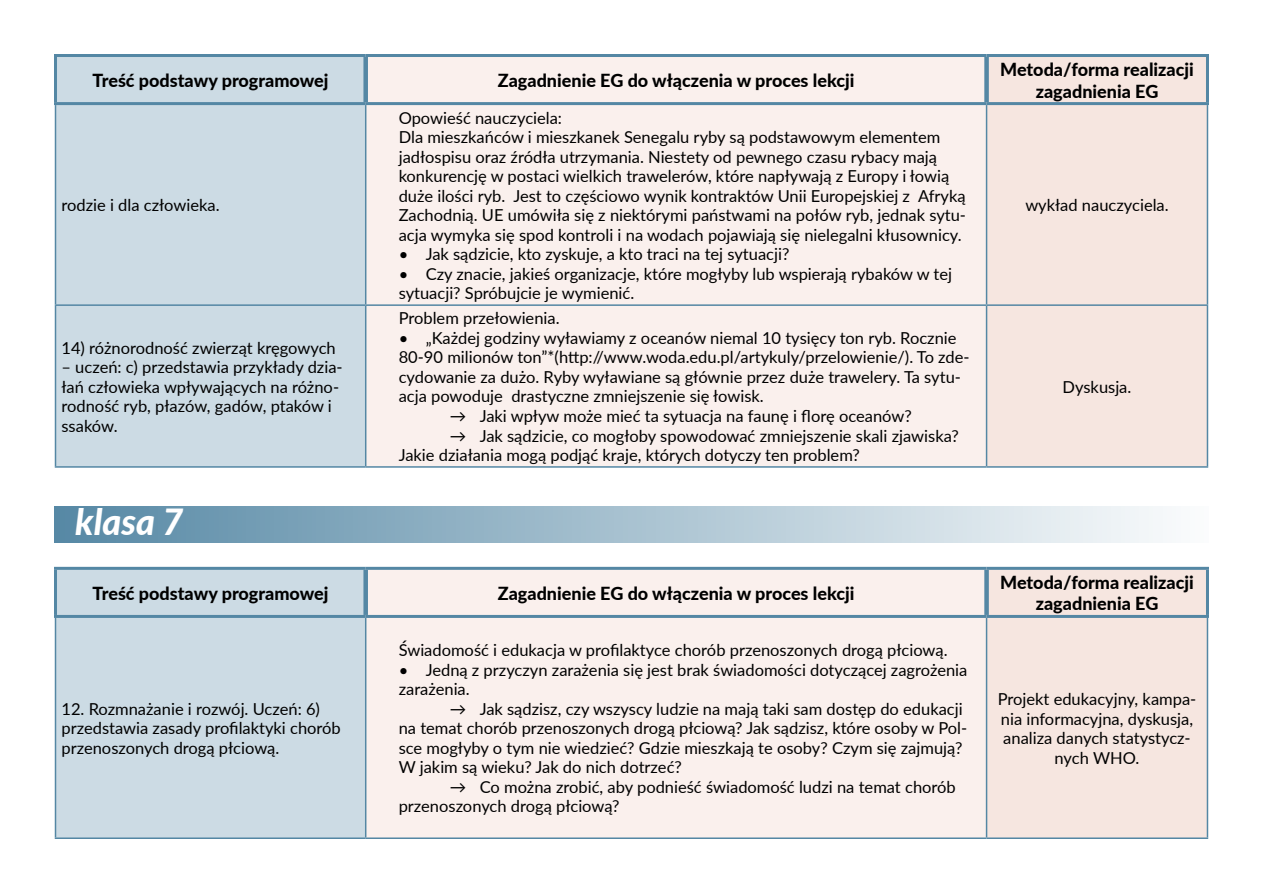
<style>
.page{position:relative;width:1263px;height:893px;background:#fff}
.page>*{position:absolute;margin:0;border:0;box-sizing:border-box;transform-origin:0 0}
.t1{font:italic 800 36px "Lato";color:#fff}
.t2{font:800 18px/21.6px "Lato";color:#000;text-align:center}
.t3{font:16.5px/19.5px "Lato";color:#000}
</style>
<div class="page">
<div style="left:56px;top:57px;width:309px;height:409px;background:#ccdbe4"></div>
<div style="left:366px;top:57px;width:620px;height:409px;background:#faf0ed"></div>
<div style="left:987px;top:57px;width:220px;height:409px;background:#f6e6e0"></div>
<hr style="left:55px;top:304px;width:311px;height:2px;background:#5487a4">
<hr style="left:366px;top:304px;width:620px;height:2px;background:#5487a4">
<hr style="left:986px;top:304px;width:222px;height:2px;background:#5487a4">
<hr style="left:55px;top:466px;width:311px;height:2px;background:#5487a4">
<hr style="left:366px;top:466px;width:620px;height:2px;background:#5487a4">
<hr style="left:986px;top:466px;width:222px;height:2px;background:#5487a4">
<hr style="left:55px;top:105px;width:1px;height:199px;background:#5487a4">
<hr style="left:365px;top:105px;width:1px;height:199px;background:#5487a4">
<hr style="left:986px;top:105px;width:1px;height:199px;background:#5487a4">
<hr style="left:1207px;top:105px;width:1px;height:199px;background:#5487a4">
<hr style="left:55px;top:306px;width:1px;height:160px;background:#5487a4">
<hr style="left:365px;top:306px;width:1px;height:160px;background:#5487a4">
<hr style="left:986px;top:306px;width:1px;height:160px;background:#5487a4">
<hr style="left:1207px;top:306px;width:1px;height:160px;background:#5487a4">
<div style="left:363px;top:57px;width:5px;height:45px;background:#5487a4"></div>
<div style="left:984px;top:57px;width:5px;height:45px;background:#5487a4"></div>
<hr style="left:54px;top:54px;width:312px;height:3px;background:#5487a4">
<hr style="left:54px;top:57px;width:3px;height:45px;background:#5487a4">
<hr style="left:366px;top:54px;width:620px;height:3px;background:#5487a4">
<hr style="left:986px;top:54px;width:223px;height:3px;background:#5487a4">
<hr style="left:1206px;top:57px;width:3px;height:45px;background:#5487a4">
<hr style="left:54px;top:102px;width:312px;height:3px;background:#5487a4">
<hr style="left:366px;top:102px;width:620px;height:3px;background:#5487a4">
<hr style="left:986px;top:102px;width:223px;height:3px;background:#5487a4">
<div style="left:54px;top:506px;width:1155px;height:36px;background:linear-gradient(to right,#5688a5,#fbfcfd)"></div>
<div style="left:56px;top:570px;width:309px;height:267px;background:#ccdbe4"></div>
<div style="left:366px;top:570px;width:620px;height:267px;background:#faf0ed"></div>
<div style="left:987px;top:570px;width:220px;height:267px;background:#f6e6e0"></div>
<hr style="left:55px;top:837px;width:311px;height:2px;background:#5487a4">
<hr style="left:366px;top:837px;width:620px;height:2px;background:#5487a4">
<hr style="left:986px;top:837px;width:222px;height:2px;background:#5487a4">
<hr style="left:55px;top:618px;width:1px;height:219px;background:#5487a4">
<hr style="left:365px;top:618px;width:1px;height:219px;background:#5487a4">
<hr style="left:986px;top:618px;width:1px;height:219px;background:#5487a4">
<hr style="left:1207px;top:618px;width:1px;height:219px;background:#5487a4">
<div style="left:363px;top:570px;width:5px;height:45px;background:#5487a4"></div>
<div style="left:984px;top:570px;width:5px;height:45px;background:#5487a4"></div>
<hr style="left:54px;top:567px;width:312px;height:3px;background:#5487a4">
<hr style="left:54px;top:570px;width:3px;height:45px;background:#5487a4">
<hr style="left:366px;top:567px;width:620px;height:3px;background:#5487a4">
<hr style="left:986px;top:567px;width:223px;height:3px;background:#5487a4">
<hr style="left:1206px;top:570px;width:3px;height:45px;background:#5487a4">
<hr style="left:54px;top:615px;width:312px;height:3px;background:#5487a4">
<hr style="left:366px;top:615px;width:620px;height:3px;background:#5487a4">
<hr style="left:986px;top:615px;width:223px;height:3px;background:#5487a4">
<p class="t2" style="left:93px;top:69px;width:237px">Treść podstawy programowej</p>
<p class="t2" style="left:498px;top:69px;width:358px">Zagadnienie EG do włączenia w proces lekcji</p>
<p class="t2" style="left:1000px;top:58px;width:195px">Metoda/forma realizacji zagadnienia EG</p>
<p class="t3" style="left:62px;top:195px;width:160px">rodzie i dla człowieka.</p>
<p class="t3" style="left:61px;top:337px;width:276px">14) różnorodność zwierząt kręgowych</p>
<p class="t3" style="left:61px;top:357px;width:283px">– uczeń: c) przedstawia przykłady dzia&shy;łań człowieka wpływających na różno&shy;rodność ryb, płazów, gadów, ptaków i ssaków.</p>
<h1 class="t1" style="left:75px;top:495px;width:110px">klasa 7</h1>
<p class="t3" style="left:399px;top:107px;width:569px">Opowieść nauczyciela:<br>Dla mieszkańców i mieszkanek Senegalu ryby są podstawowym elementem jadłospisu oraz źródła utrzymania. Niestety od pewnego czasu rybacy mają konkurencję w postaci wielkich trawelerów, które napływają z Europy i łowią duże ilości ryb. Jest to częściowo wynik kontraktów Unii Europejskiej z Afryką Zachodnią. UE umówiła się z niektórymi państwami na połów ryb, jednak sytu&shy;acja wymyka się spod kontroli i na wodach pojawiają się nielegalni kłusownicy.</p>
<p class="t3" style="left:399px;top:244px;width:392px">• Jak sądzicie, kto zyskuje, a kto traci na tej sytuacji?</p>
<p class="t3" style="left:399px;top:263px;width:555px">• Czy znacie, jakieś organizacje, które mogłyby lub wspierają rybaków w tej sytuacji? Spróbujcie je wymienić.</p>
<p class="t3" style="left:399px;top:308px;width:162px">Problem przełowienia.</p>
<p class="t3" style="left:399px;top:328px;width:572px">• „Każdej godziny wyławiamy z oceanów niemal 10 tysięcy ton ryb. Rocznie 80-90 milionów ton”*(http://www.woda.edu.pl/artykuly/przelowienie/). To zde&shy;cydowanie za dużo. Ryby wyławiane są głównie przez duże trawelery. Ta sytu&shy;acja powoduje drastyczne zmniejszenie się łowisk.</p>
<p class="t3" style="left:450px;top:406px;width:464px">→ Jaki wpływ może mieć ta sytuacja na faunę i florę oceanów?</p>
<p class="t3" style="left:399px;top:425px;width:562px;text-indent:51px">→ Jak sądzicie, co mogłoby spowodować zmniejszenie skali zjawiska?<br>Jakie działania mogą podjąć kraje, których dotyczy ten problem?</p>
<p class="t3" style="left:1025px;top:195px;width:145px">wykład nauczyciela.</p>
<p class="t3" style="left:1063px;top:376px;width:70px">Dyskusja.</p>
<p class="t2" style="left:93px;top:581px;width:237px">Treść podstawy programowej</p>
<p class="t2" style="left:498px;top:581px;width:358px">Zagadnienie EG do włączenia w proces lekcji</p>
<p class="t2" style="left:1000px;top:571px;width:195px">Metoda/forma realizacji zagadnienia EG</p>
<p class="t3" style="left:62px;top:698px;width:281px">12. Rozmnażanie i rozwój. Uczeń: 6) przedstawia zasady profilaktyki chorób przenoszonych drogą płciową.</p>
<p class="t3" style="left:399px;top:640px;width:550px">Świadomość i edukacja w profilaktyce chorób przenoszonych drogą płciową.</p>
<p class="t3" style="left:399px;top:659px;width:570px">• Jedną z przyczyn zarażenia się jest brak świadomości dotyczącej zagrożenia zarażenia.</p>
<p class="t3" style="left:399px;top:698px;width:570px;text-indent:51px">→ Jak sądzisz, czy wszyscy ludzie na mają taki sam dostęp do edukacji na temat chorób przenoszonych drogą płciową? Jak sądzisz, które osoby w Pol&shy;sce mogłyby o tym nie wiedzieć? Gdzie mieszkają te osoby? Czym się zajmują?<br>W jakim są wieku? Jak do nich dotrzeć?</p>
<p class="t3" style="left:399px;top:776px;width:559px;text-indent:51px">→ Co można zrobić, aby podnieść świadomość ludzi na temat chorób przenoszonych drogą płciową?</p>
<p class="t3" style="left:998px;top:689px;width:200px;text-align:center">Projekt edukacyjny, kampa&shy;nia informacyjna, dyskusja, analiza danych statystycz&shy;nych WHO.</p>
</div>
